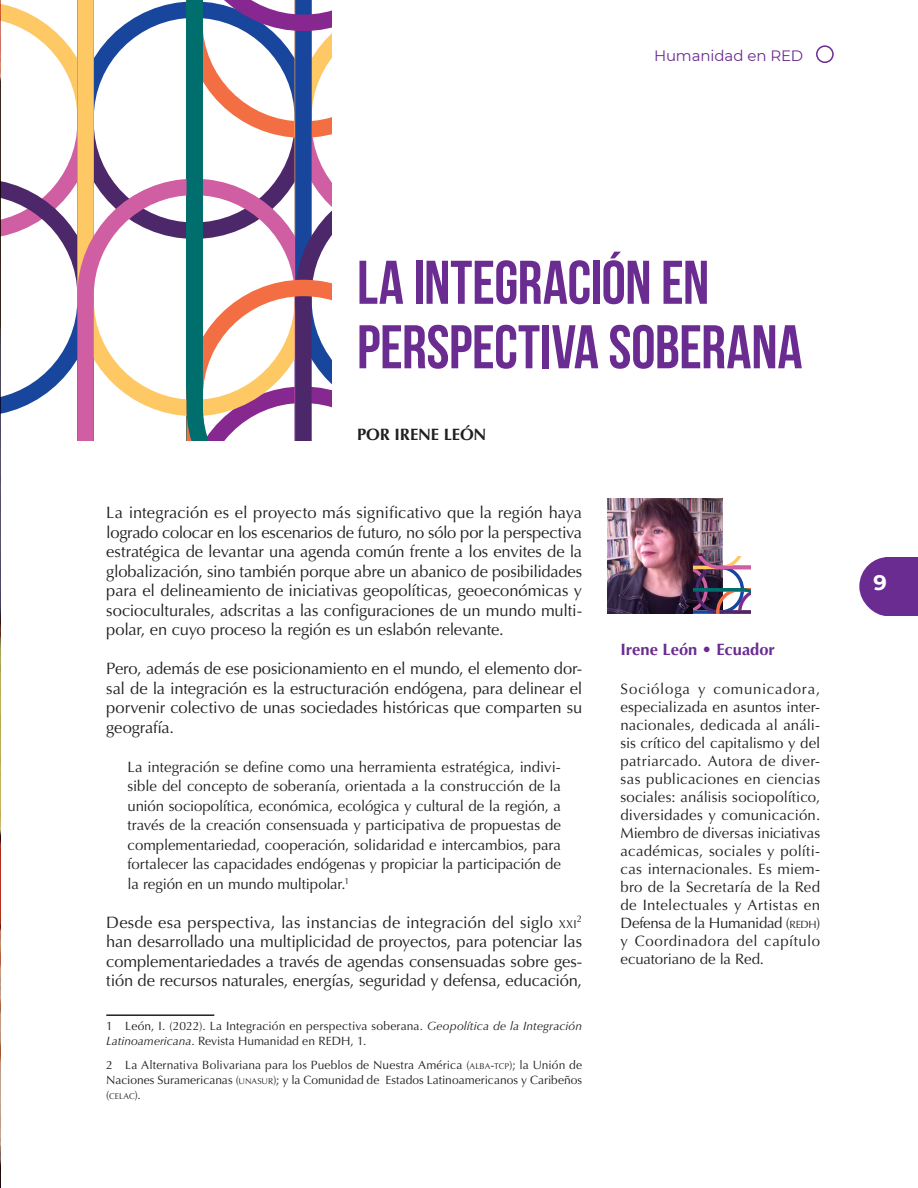
<style>
.page{position:relative;width:918px;height:1188px;background:#fff}
.page>*{position:absolute;margin:0;border:0;box-sizing:border-box;transform-origin:0 0}
.T_Articulos{font:700 61.5px/64.5px "Bebas Neue";letter-spacing:-.005em;color:#6a2c91}
.t1{font:700 21px "Montserrat";color:#fff}
.cuerpo_txt{font:16.5px/19.5px "Optima";letter-spacing:-.005em;color:#231f20;text-align:justify}
.CV-autores{font:700 16.5px "Optima";color:#6a2c91}
.autores{font:700 16.5px "Optima";letter-spacing:-.005em;color:#231f20}
.CV-autores-2{font:15px/18px "Optima";letter-spacing:.015em;color:#231f20;text-align:justify}
.citas_largas{font:15px/19.5px "Optima";letter-spacing:-.015em;color:#231f20;text-align:justify}
.t2{font:15px "Montserrat";letter-spacing:-.005em;color:#6a2c91}
.pies_de_pagina{font:12px/15px "Optima";letter-spacing:.005em;color:#231f20}
.cuerpo_txt-2{font:9.6px "Optima";color:#231f20}
.pies_de_pagina-2{font:8.4px "Optima";color:#231f20}
.s1{font-size:11.55px}
.s2{font-style:italic}
.s3{font-size:8.4px}
.s4{font-style:inherit}
.s5{font-size:12px}
.s6{font-size:10.5px}
</style>
<div class="page">
<div style="left:816px;top:45px;width:18px;height:18px;border:2px solid #6a2c91;border-radius:50%"></div>
<div style="left:885px;top:557px;width:33px;height:59px;background:#6a2c91"></div>
<svg style="left:859px;top:557px;width:26px;height:59px"></svg>
<img style="left:608px;top:499px;width:114px;height:114px">
<hr style="left:106px;top:1014px;width:108px;height:2px;background:#231f20">
<img style="left:0;top:441px;width:1px;height:747px">
<svg style="left:0;top:0;width:77px;height:441px"></svg>
<svg style="left:77px;top:0;width:109px;height:179px"></svg>
<svg style="left:77px;top:179px;width:109px;height:262px"></svg>
<svg style="left:187px;top:0;width:145px;height:441px"></svg>
<svg style="left:693px;top:557px;width:58px;height:56px"></svg>
<p class="t2" style="left:654px;top:45px;width:151px">Humanidad en RED</p>
<p class="T_Articulos" style="left:357px;top:250px;width:447px">LA INTEGRACIÓN EN<br>PERSPECTIVA SOBERANA</p>
<p class="autores" style="left:357px;top:425px;width:131px">POR IRENE LEÓN</p>
<p class="cuerpo_txt" style="left:106px;top:503px;width:477px">La integración es el proyecto más significativo que la región haya logrado colocar en los escenarios de futuro, no sólo por la perspectiva estratégica de levantar una agenda común frente a los envites de la globalización, sino también porque abre un abanico de posibilidades para el delineamiento de iniciativas geopolíticas, geoeconómicas y socioculturales, adscritas a las configuraciones de un mundo multi&shy;polar, en cuyo proceso la región es un eslabón relevante.</p>
<p class="cuerpo_txt" style="left:106px;top:659px;width:478px">Pero, además de ese posicionamiento en el mundo, el elemento dor&shy;sal de la integración es la estructuración endógena, para delinear el porvenir colectivo de unas sociedades históricas que comparten su geografía.</p>
<p class="citas_largas" style="left:128px;top:757px;width:435px">La integración se define como una herramienta estratégica, indivi&shy;sible del concepto de soberanía, orientada a la construcción de la unión sociopolítica, económica, ecológica y cultural de la región, a través de la creación consensuada y participativa de propuestas de complementariedad, cooperación, solidaridad e intercambios, para fortalecer las capacidades endógenas y propiciar la participación de la región en un mundo multipolar.<sup>1</sup></p>
<p class="cuerpo_txt" style="left:106px;top:913px;width:472px">Desde esa perspectiva, las instancias de integración del siglo <span class="s1">XXI</span></p>
<p class="cuerpo_txt-2" style="left:577px;top:913px;width:7px">2</p>
<p class="cuerpo_txt" style="left:106px;top:932px;width:477px">han desarrollado una multiplicidad de proyectos, para potenciar las complementariedades a través de agendas consensuadas sobre ges&shy;tión de recursos naturales, energías, seguridad y defensa, educación,</p>
<p class="pies_de_pagina" style="left:106px;top:1019px;width:477px">1 León, I. (2022). La Integración en perspectiva soberana. <span class="s2">Geopolítica de la Integración<br>Latinoamericana</span>. Revista Humanidad en REDH, 1.</p>
<p class="pies_de_pagina" style="left:106px;top:1057px;width:477px">2 La Alternativa Bolivariana para los Pueblos de Nuestra América (<span class="s3">ALBA</span><span class="s4">-</span><span class="s3">TCP</span>); la Unión de<br>Naciones Suramericanas (<span class="s3">UNASUR</span>); y la Comunidad de Estados Latinoamericanos y Caribeños</p>
<p class="pies_de_pagina-2" style="left:106px;top:1091px;width:36px"><span class="s5">(</span>CELAC<span class="s5">).</span></p>
<p class="CV-autores" style="left:621px;top:640px;width:156px">Irene León • Ecuador</p>
<p class="CV-autores-2" style="left:621px;top:680px;width:201px">Socióloga y comunicadora, especializada en asuntos inter&shy;nacionales, dedicada al análi&shy;sis crítico del capitalismo y del patriarcado. Autora de diver&shy;sas publicaciones en ciencias sociales: análisis sociopolítico, diversidades y comunicación.<br>Miembro de diversas iniciativas académicas, sociales y políti&shy;cas internacionales. Es miem&shy;bro de la Secretaría de la Red de Intelectuales y Artistas en Defensa de la Humanidad (<span class="s6">REDH</span>) y Coordinadora del capítulo ecuatoriano de la Red.</p>
<p class="t1" style="left:873px;top:568px;width:15px">9</p>
</div>
